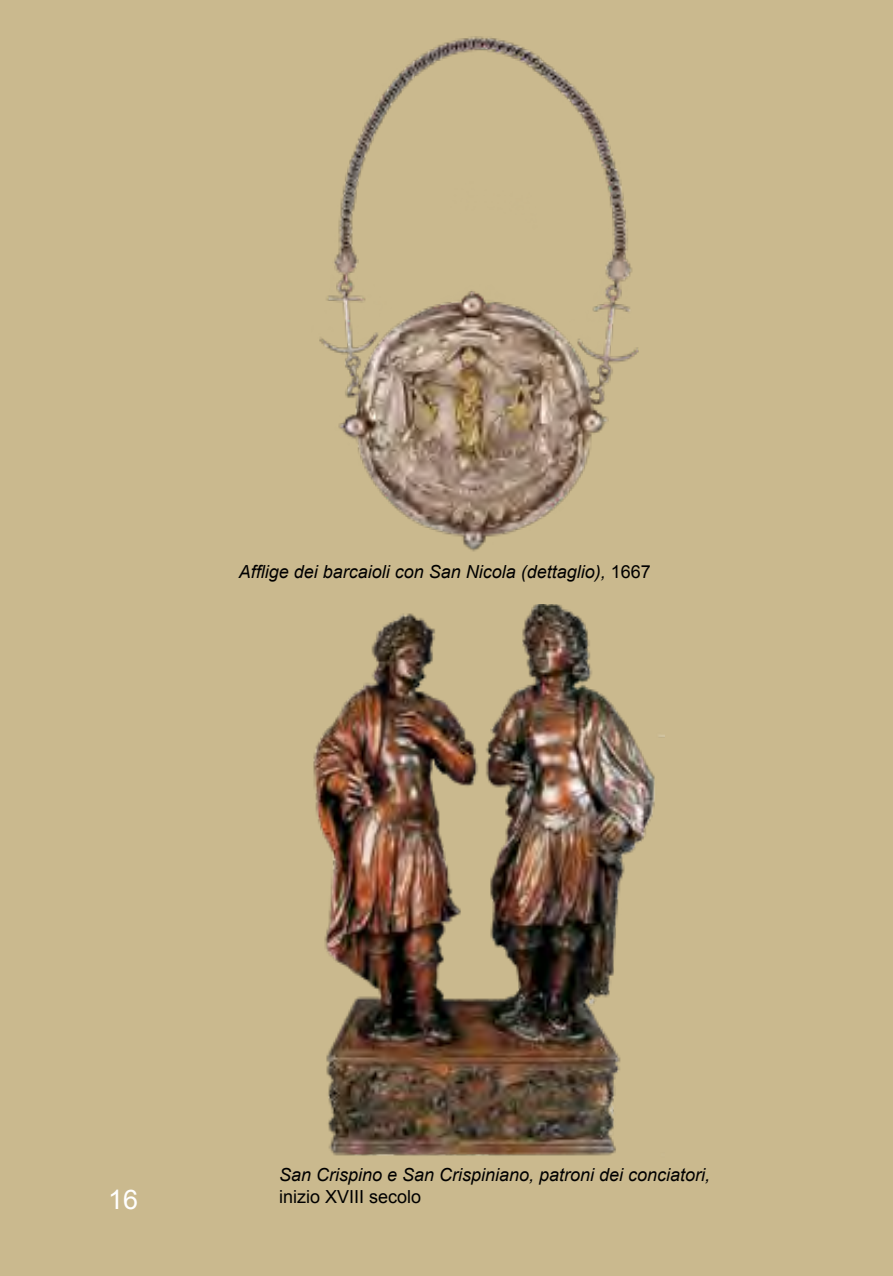
<style>
.page{position:relative;width:893px;height:1276px;background:#cab98e}
.page>*{position:absolute;margin:0;border:0;box-sizing:border-box;transform-origin:0 0}
.t1{font:27px "Arial";color:#fff}
.t2{font:italic 18px "Arial";color:#000}
.t3{font:18px "Arial";color:#000}
.s1{font-style:normal}
</style>
<div class="page">
<img style="left:319px;top:36px;width:320px;height:516px">
<img style="left:313px;top:605px;width:352px;height:551px">
<p class="t2" style="left:239px;top:560px;width:414px">Afflige dei barcaioli con San Nicola (dettaglio), <span class="s1">1667</span></p>
<h1 class="t1" style="left:108px;top:1181px;width:32px">16</h1>
<p class="t2" style="left:279px;top:1163px;width:433px">San Crispino e San Crispiniano, patroni dei conciatori,</p>
<p class="t3" style="left:279px;top:1184px;width:144px">inizio XVIII secolo</p>
</div>
